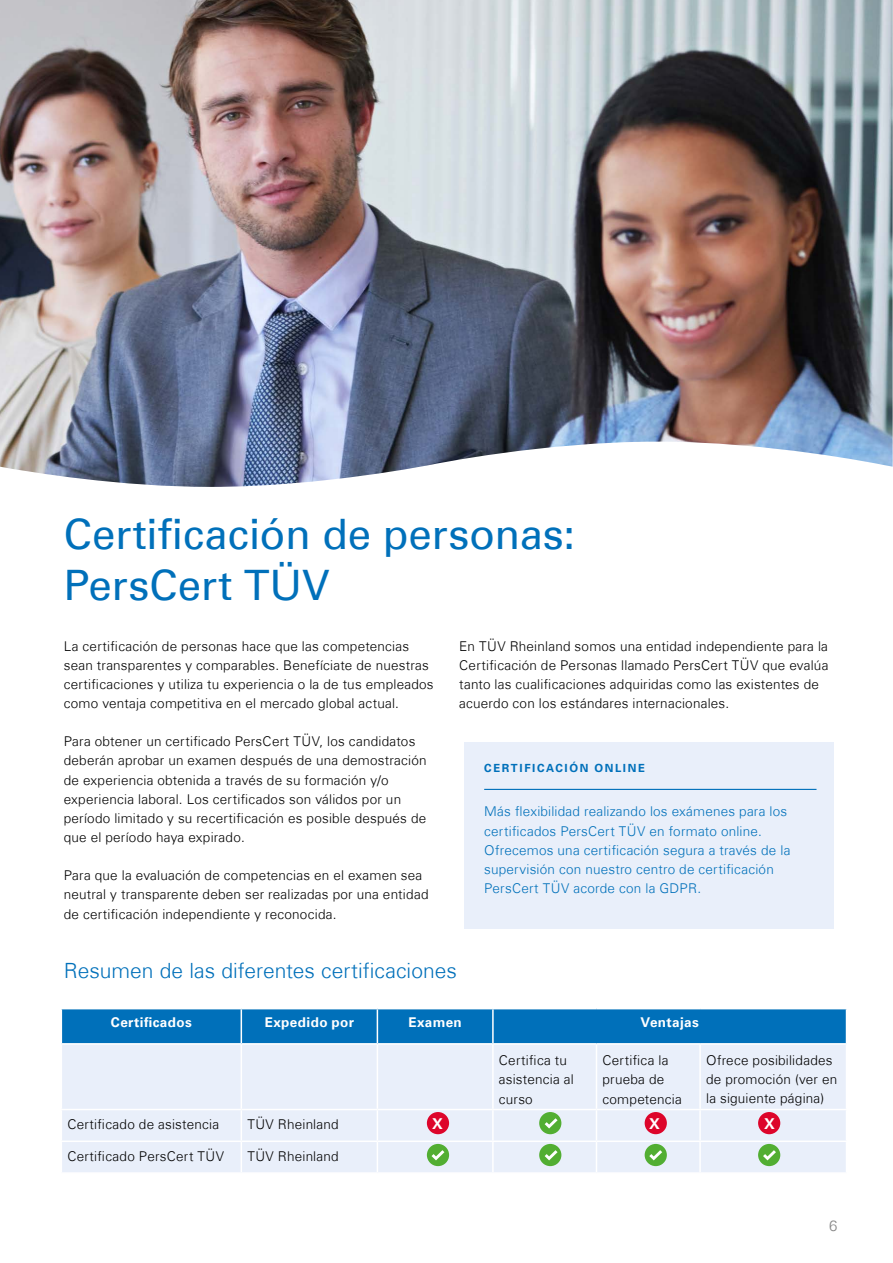
<style>
.page{position:relative;width:893px;height:1263px;background:#fff}
.page>*{position:absolute;margin:0;border:0;box-sizing:border-box;transform-origin:0 0}
.t1{font:42px/51px "Univers Com 55 Roman";letter-spacing:-.005em;color:#0070ba}
.t2{font:300 21px "Univers Com 45";color:#0070ba}
.t3{font:700 15px "Univers Com 65";color:#fff}
.t4{font:300 15px "Univers Com 45";color:#878787}
.t5{font:300 13.5px/19.2px "Univers Com 45";letter-spacing:.015em;color:#000}
.t6{font:300 13.5px/19.2px "Univers Com 45";letter-spacing:.015em;color:#0070ba}
.t7{font:700 13.5px "Univers Com 65";letter-spacing:.03em;color:#fff}
.t8{font:700 11.25px "Univers Com 65";letter-spacing:.145em;color:#0070ba}
</style>
<div class="page">
<img style="left:0;top:0;width:893px;height:487px">
<div style="left:62px;top:1009px;width:784px;height:34px;background:#0070ba"></div>
<div style="left:62px;top:1045px;width:784px;height:127px;background:#e9effa"></div>
<hr style="left:241px;top:1009px;width:1px;height:34px;background:#fff">
<hr style="left:377px;top:1009px;width:1px;height:34px;background:#fff">
<hr style="left:492px;top:1009px;width:2px;height:34px;background:#fff">
<hr style="left:241px;top:1044px;width:1px;height:65px;background:#fff">
<hr style="left:377px;top:1044px;width:1px;height:65px;background:#fff">
<hr style="left:492px;top:1044px;width:2px;height:65px;background:#fff">
<hr style="left:596px;top:1044px;width:1px;height:65px;background:#fff">
<hr style="left:699px;top:1044px;width:2px;height:65px;background:#fff">
<hr style="left:61px;top:1109px;width:180px;height:1px;background:#fff">
<hr style="left:241px;top:1109px;width:136px;height:1px;background:#fff">
<hr style="left:241px;top:1110px;width:1px;height:30px;background:#fff">
<hr style="left:377px;top:1109px;width:116px;height:1px;background:#fff">
<hr style="left:377px;top:1110px;width:1px;height:30px;background:#fff">
<hr style="left:493px;top:1109px;width:103px;height:1px;background:#fff">
<hr style="left:492px;top:1110px;width:2px;height:30px;background:#fff">
<hr style="left:596px;top:1109px;width:104px;height:1px;background:#fff">
<hr style="left:596px;top:1110px;width:1px;height:30px;background:#fff">
<hr style="left:700px;top:1109px;width:147px;height:1px;background:#fff">
<hr style="left:699px;top:1110px;width:2px;height:30px;background:#fff">
<hr style="left:61px;top:1140px;width:180px;height:2px;background:#fff">
<hr style="left:241px;top:1140px;width:136px;height:2px;background:#fff">
<hr style="left:241px;top:1142px;width:1px;height:30px;background:#fff">
<hr style="left:377px;top:1140px;width:116px;height:2px;background:#fff">
<hr style="left:377px;top:1142px;width:1px;height:30px;background:#fff">
<hr style="left:493px;top:1140px;width:103px;height:2px;background:#fff">
<hr style="left:492px;top:1142px;width:2px;height:30px;background:#fff">
<hr style="left:596px;top:1140px;width:104px;height:2px;background:#fff">
<hr style="left:596px;top:1142px;width:1px;height:30px;background:#fff">
<hr style="left:700px;top:1140px;width:147px;height:2px;background:#fff">
<hr style="left:699px;top:1142px;width:2px;height:30px;background:#fff">
<div style="left:539px;top:1112px;width:22px;height:22px;background:#52ae32;border-radius:50%"></div>
<div style="left:645px;top:1112px;width:22px;height:22px;background:#dd052b;border-radius:50%"></div>
<div style="left:758px;top:1112px;width:22px;height:22px;background:#dd052b;border-radius:50%"></div>
<div style="left:427px;top:1112px;width:22px;height:22px;background:#dd052b;border-radius:50%"></div>
<div style="left:539px;top:1144px;width:22px;height:22px;background:#52ae32;border-radius:50%"></div>
<div style="left:645px;top:1144px;width:22px;height:22px;background:#52ae32;border-radius:50%"></div>
<div style="left:427px;top:1144px;width:22px;height:22px;background:#52ae32;border-radius:50%"></div>
<div style="left:758px;top:1144px;width:22px;height:22px;background:#52ae32;border-radius:50%"></div>
<svg style="left:545px;top:1118px;width:13px;height:10px"></svg>
<svg style="left:545px;top:1150px;width:13px;height:10px"></svg>
<svg style="left:431px;top:1150px;width:13px;height:10px"></svg>
<svg style="left:649px;top:1150px;width:13px;height:10px"></svg>
<svg style="left:763px;top:1150px;width:13px;height:10px"></svg>
<div style="left:464px;top:742px;width:369px;height:187px;background:#e9effa"></div>
<hr style="left:484px;top:789px;width:332px;height:1px;background:#0070ba">
<h1 class="t1" style="left:64px;top:508px;width:513px">Certificación de personas:<br>PersCert TÜV</h1>
<p class="t5" style="left:64px;top:636px;width:371px">La certificación de personas hace que las competencias sean transparentes y comparables. Benefíciate de nuestras certificaciones y utiliza tu experiencia o la de tus empleados como ventaja competitiva en el mercado global actual.</p>
<p class="t5" style="left:64px;top:732px;width:364px">Para obtener un certificado PersCert TÜV, los candidatos deberán aprobar un examen después de una demostración de experiencia obtenida a través de su formación y/o experiencia laboral. Los certificados son válidos por un período limitado y su recertificación es posible después de que el período haya expirado.</p>
<p class="t5" style="left:64px;top:866px;width:366px">Para que la evaluación de competencias en el examen sea neutral y transparente deben ser realizadas por una entidad de certificación independiente y reconocida.</p>
<p class="t5" style="left:459px;top:636px;width:371px">En TÜV Rheinland somos una entidad independiente para la Certificación de Personas llamado PersCert TÜV que evalúa tanto las cualificaciones adquiridas como las existentes de acuerdo con los estándares internacionales.</p>
<p class="t8" style="left:484px;top:761px;width:162px">CERTIFICACIÓN ONLINE</p>
<p class="t6" style="left:484px;top:802px;width:308px">Más flexibilidad realizando los exámenes para los certificados PersCert TÜV en formato online.<br>Ofrecemos una certificación segura a través de la supervisión con nuestro centro de certificación PersCert TÜV acorde con la GDPR.</p>
<h2 class="t2" style="left:64px;top:958px;width:395px">Resumen de las diferentes certificaciones</h2>
<p class="t7" style="left:111px;top:1014px;width:82px">Certificados</p>
<p class="t7" style="left:265px;top:1014px;width:91px">Expedido por</p>
<p class="t7" style="left:408px;top:1014px;width:55px">Examen</p>
<p class="t7" style="left:641px;top:1014px;width:60px">Ventajas</p>
<p class="t5" style="left:499px;top:1051px;width:76px">Certifica tu asistencia al curso</p>
<p class="t5" style="left:602px;top:1051px;width:81px">Certifica la prueba de competencia</p>
<p class="t5" style="left:706px;top:1051px;width:133px">Ofrece posibilidades de promoción (ver en la siguiente página)</p>
<p class="t5" style="left:67px;top:1114px;width:153px">Certificado de asistencia</p>
<p class="t5" style="left:247px;top:1114px;width:93px">TÜV Rheinland</p>
<p class="t5" style="left:67px;top:1146px;width:158px">Certificado PersCert TÜV</p>
<p class="t5" style="left:247px;top:1146px;width:93px">TÜV Rheinland</p>
<p class="t3" style="left:649px;top:1115px;width:12px">X</p>
<p class="t3" style="left:764px;top:1115px;width:12px">X</p>
<p class="t3" style="left:432px;top:1115px;width:12px">X</p>
<p class="t4" style="left:829px;top:1217px;width:10px">6</p>
</div>
